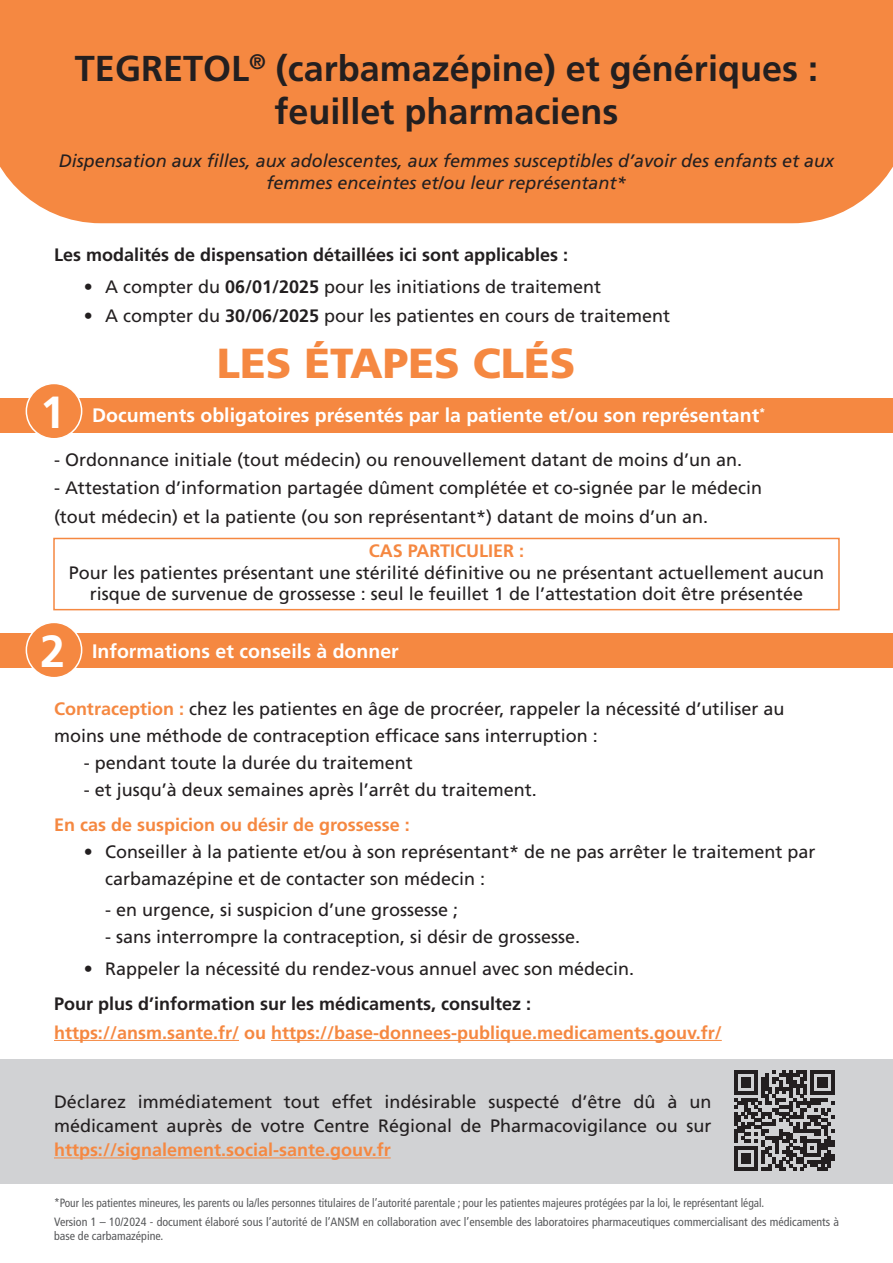
<style>
.page{position:relative;width:893px;height:1263px;background:#fff}
.page>*{position:absolute;margin:0;border:0;box-sizing:border-box;transform-origin:0 0}
.t1{font:700 45px "Frutiger LT Std";color:#fff}
.t2{font:900 42px "Frutiger LT Std";color:#f58841}
.t3{font:700 36px/43.2px "Frutiger LT Std";color:#231f20;text-align:center}
.t4{font:700 19.5px "Frutiger LT Std";color:#fff}
.t5{font:18px/27px "Frutiger LT Std";color:#231f20}
.t6{font:700 18px "Frutiger LT Std";color:#f58841}
.t7{font:italic 18px/21.6px "Frutiger LT Std";color:#231f20;text-align:center}
.t8{font:700 18px "Frutiger LT Std";color:#231f20}
.t9{font:condensed 12px/18.6px "Frutiger LT Std";color:#57585a;scale:.95 1}
.t10{font:condensed 12px "Frutiger LT Std";color:#57585a}
.s1{font-weight:700}
.s2{font-weight:700;color:#f58841}
</style>
<div class="page">
<div style="left:0;top:1059px;width:893px;height:125px;background:#d1d2d4"></div>
<div style="left:0;top:0;width:893px;height:223px;background:#f58841"></div>
<hr style="left:54px;top:1040px;width:185px;height:1px;background:#f58841">
<hr style="left:271px;top:1040px;width:451px;height:1px;background:#f58841">
<hr style="left:54px;top:1157px;width:337px;height:1px;background:#f58841">
<svg style="left:734px;top:1070px;width:101px;height:101px"></svg>
<div style="left:0;top:398px;width:893px;height:34px;background:#f58841"></div>
<div style="left:0;top:633px;width:893px;height:35px;background:#f58841"></div>
<div style="left:26px;top:383px;width:56px;height:56px;background:#f58841;border-radius:50%"></div>
<div style="left:26px;top:383px;width:56px;height:56px;border:2px solid #fff;border-radius:50%"></div>
<div style="left:26px;top:622px;width:56px;height:56px;background:#f58841;border-radius:50%"></div>
<div style="left:26px;top:622px;width:56px;height:56px;border:2px solid #fff;border-radius:50%"></div>
<div style="left:53px;top:538px;width:787px;height:72px;border:2px solid #f58841"></div>
<h3 class="t3" style="left:75px;top:47px;width:744px">TEGRETOL<sup>®</sup> (carbamazépine) et génériques : feuillet pharmaciens</h3>
<p class="t7" style="left:59px;top:150px;width:777px">Dispensation aux filles, aux adolescentes, aux femmes susceptibles d’avoir des enfants et aux femmes enceintes et/ou leur représentant*</p>
<p class="t8" style="left:54px;top:244px;width:516px">Les modalités de dispensation détaillées ici sont applicables :</p>
<p class="t5" style="left:84px;top:274px;width:519px">• A compter du <span class="s1">06/01/2025</span> pour les initiations de traitement</p>
<p class="t5" style="left:84px;top:302px;width:588px">• A compter du <span class="s1">30/06/2025</span> pour les patientes en cours de traitement</p>
<h1 class="t1" style="left:40px;top:386px;width:27px">1</h1>
<p class="t5" style="left:54px;top:389px;width:7px">-</p>
<h2 class="t2" style="left:217px;top:338px;width:360px">LES ÉTAPES CLÉS</h2>
<p class="t4" style="left:92px;top:404px;width:675px">Documents obligatoires présentés par la patiente et/ou son représentant<sup>*</sup></p>
<p class="t5" style="left:54px;top:446px;width:690px">- Ordonnance initiale (tout médecin) ou renouvellement datant de moins d’un an.</p>
<p class="t5" style="left:54px;top:474px;width:710px;line-height:28.5px">- Attestation d’information partagée dûment complétée et co-signée par le médecin (tout médecin) et la patiente (ou son représentant*) datant de moins d’un an.</p>
<p class="t6" style="left:369px;top:540px;width:157px">CAS PARTICULIER :</p>
<p class="t5" style="left:69px;top:562px;width:757px;line-height:21.6px;text-align:center">Pour les patientes présentant une stérilité définitive ou ne présentant actuellement aucun risque de survenue de grossesse : seul le feuillet 1 de l’attestation doit être présentée</p>
<h1 class="t1" style="left:40px;top:625px;width:27px">2</h1>
<p class="t4" style="left:92px;top:640px;width:308px">Informations et conseils à donner</p>
<p class="t5" style="left:54px;top:695px;width:732px"><span class="s2">Contraception :</span> chez les patientes en âge de procréer, rappeler la nécessité d’utiliser au moins une méthode de contraception efficace sans interruption :</p>
<p class="t5" style="left:84px;top:749px;width:331px">- pendant toute la durée du traitement</p>
<p class="t5" style="left:84px;top:776px;width:455px">- et jusqu’à deux semaines après l’arrêt du traitement.</p>
<p class="t6" style="left:54px;top:814px;width:357px">En cas de suspicion ou désir de grossesse :</p>
<p class="t5" style="left:105px;top:838px;width:712px;text-indent:-21px">• Conseiller à la patiente et/ou à son représentant* de ne pas arrêter le traitement par carbamazépine et de contacter son médecin :</p>
<p class="t5" style="left:105px;top:897px;width:355px">- en urgence, si suspicion d’une grossesse ;</p>
<p class="t5" style="left:105px;top:924px;width:477px">- sans interrompre la contraception, si désir de grossesse.</p>
<p class="t5" style="left:84px;top:955px;width:552px">• Rappeler la nécessité du rendez-vous annuel avec son médecin.</p>
<p class="t8" style="left:54px;top:993px;width:479px">Pour plus d’information sur les médicaments, consultez :</p>
<p class="t6" style="left:54px;top:1022px;width:669px">https://ansm.sante.fr/ ou https://base-donnees-publique.medicaments.gouv.fr/</p>
<p class="t5" style="left:54px;top:1090px;width:659px;line-height:24px">Déclarez immédiatement tout effet indésirable suspecté d’être dû à un médicament auprès de votre Centre Régional de Pharmacovigilance ou sur</p>
<p class="t6" style="left:54px;top:1139px;width:338px">https://signalement.social-sante.gouv.fr</p>
<p class="t9" style="left:54px;top:1194px;width:828px">*Pour les patientes mineures, les parents ou la/les personnes titulaires de l’autorité parentale ; pour les patientes majeures protégées par la loi, le représentant légal.<br>Version 1 – 10/2024 - document élaboré sous l’autorité de l’ANSM en collaboration avec l’ensemble des laboratoires pharmaceutiques commercialisant des médicaments à</p>
<p class="t10" style="left:54px;top:1229px;width:111px">base de carbamazépine.</p>
</div>
